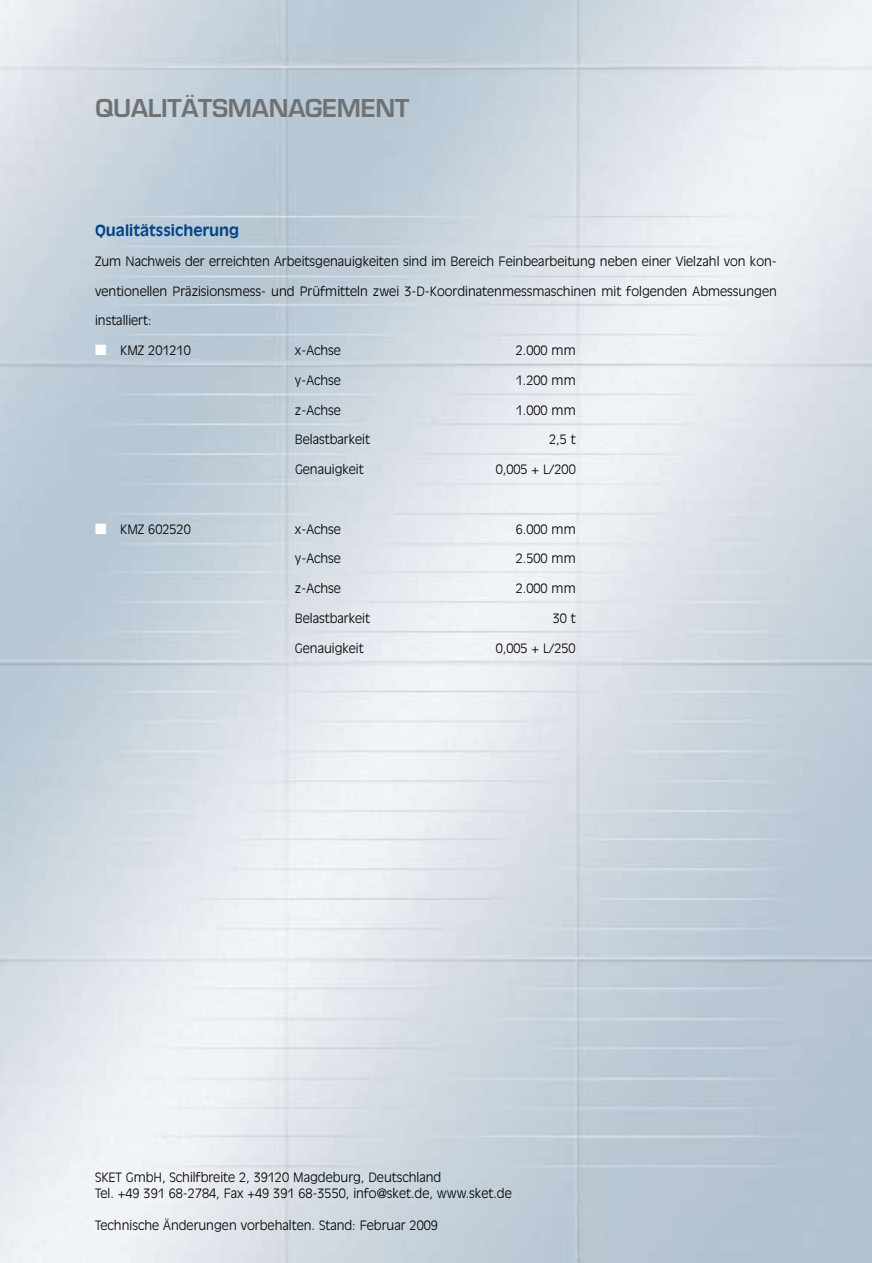
<style>
.page{position:relative;width:872px;height:1263px;background:#fff}
.page>*{position:absolute;margin:0;border:0;box-sizing:border-box;transform-origin:0 0}
.t1{font:600 24px "Eurostile";color:#707173}
.t2{font:700 15px "Antique Olive";color:#004489}
.t3{font:300 12.75px/16.5px "Antique Olive";color:#000}
.s1{color:#fff}
</style>
<div class="page">
<h1 class="t1" style="left:95px;top:93px;width:33px">QUALIT</h1>
<h1 class="t1" style="left:181px;top:93px;width:36px">ÄTSMANAGEMENT</h1>
<p class="t2" style="left:95px;top:221px;width:146px">Qualitätssicherung</p>
<p class="t3" style="left:95px;top:252px;width:683px">Zum Nachweis der erreichten Arbeitsgenauigkeiten sind im Bereich Feinbearbeitung neben einer Vielzahl von kon-</p>
<p class="t3" style="left:95px;top:282px;width:683px">ventionellen Präzisionsmess- und Prüfmitteln zwei 3-D-Koordinatenmessmaschinen mit folgenden Abmessungen</p>
<p class="t3" style="left:95px;top:312px;width:58px">installiert:</p>
<p class="t3" style="left:95px;top:342px;width:97px"><span class="s1">■</span> KMZ 201210</p>
<p class="t3" style="left:295px;top:342px;width:48px">x-Achse</p>
<p class="t3" style="left:516px;top:342px;width:61px">2.000 mm</p>
<p class="t3" style="left:295px;top:371px;width:48px">y-Achse</p>
<p class="t3" style="left:516px;top:371px;width:61px">1.200 mm</p>
<p class="t3" style="left:295px;top:401px;width:48px">z-Achse</p>
<p class="t3" style="left:516px;top:401px;width:61px">1.000 mm</p>
<p class="t3" style="left:295px;top:431px;width:77px">Belastbarkeit</p>
<p class="t3" style="left:549px;top:431px;width:28px">2,5 t</p>
<p class="t3" style="left:295px;top:461px;width:70px">Genauigkeit</p>
<p class="t3" style="left:496px;top:461px;width:81px">0,005 + L/200</p>
<p class="t3" style="left:95px;top:520px;width:97px"><span class="s1">■</span> KMZ 602520</p>
<p class="t3" style="left:295px;top:520px;width:48px">x-Achse</p>
<p class="t3" style="left:516px;top:520px;width:61px">6.000 mm</p>
<p class="t3" style="left:295px;top:550px;width:48px">y-Achse</p>
<p class="t3" style="left:516px;top:550px;width:61px">2.500 mm</p>
<p class="t3" style="left:295px;top:580px;width:48px">z-Achse</p>
<p class="t3" style="left:516px;top:580px;width:61px">2.000 mm</p>
<p class="t3" style="left:295px;top:610px;width:77px">Belastbarkeit</p>
<p class="t3" style="left:552px;top:610px;width:25px">30 t</p>
<p class="t3" style="left:295px;top:639px;width:70px">Genauigkeit</p>
<p class="t3" style="left:496px;top:639px;width:81px">0,005 + L/250</p>
<p class="t3" style="left:95px;top:1168px;width:418px">SKET GmbH, Schilfbreite 2, 39120 Magdeburg, Deutschland<br>Tel. +49 391 68-2784, Fax +49 391 68-3550, info@sket.de, www.sket.de</p>
<p class="t3" style="left:95px;top:1216px;width:344px">Technische Änderungen vorbehalten. Stand: Februar 2009</p>
</div>
